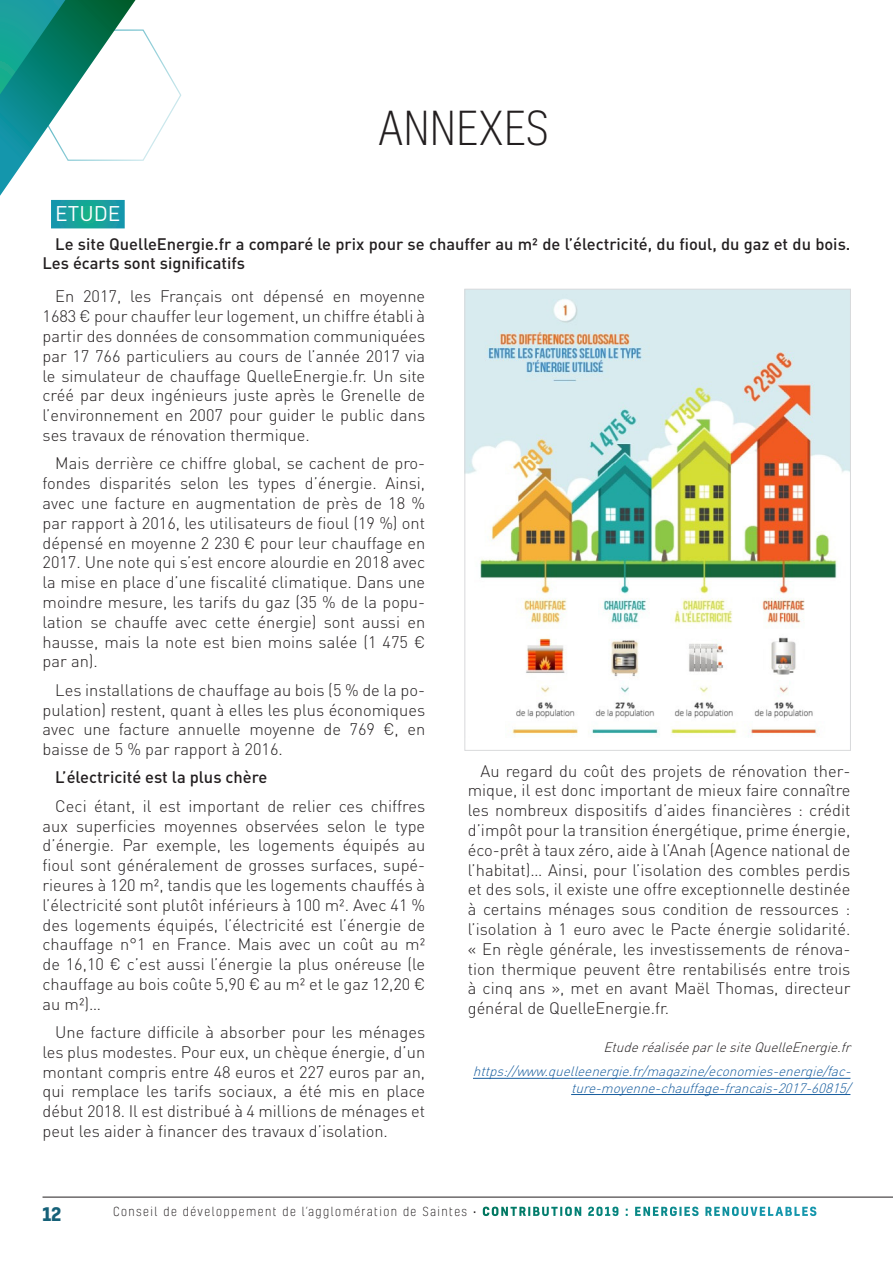
<style>
.page{position:relative;width:893px;height:1263px;background:#fff}
.page>*{position:absolute;margin:0;border:0;box-sizing:border-box;transform-origin:0 0}
.t1{font:300 45px "Kelson";color:#231f20}
.t2{font:21px "DIN";color:#fff}
.t3{font:700 18px "Kelson";color:#166178}
.t4{font:300 16.5px/19.8px "DIN";color:#231f20;text-align:justify}
.t5{font:500 16.5px/19.8px "DIN";color:#231f20}
.t6{font:italic 300 13.5px/16.2px "DIN";color:#175d9e;text-align:right}
.t7{font:italic 300 13.5px "DIN";color:#231f20}
.t8{font:300 12px "Kelson";letter-spacing:.12em;color:#231f20}
.s1{font-weight:700;color:#fff}
</style>
<div class="page">
<hr style="left:43px;top:1197px;width:850px;height:1px;background:#231f20">
<svg style="left:0;top:0;width:182px;height:196px"></svg>
<svg style="left:51px;top:200px;width:74px;height:28px;background:#18a09e"></svg>
<hr style="left:473px;top:1078px;width:377px;height:1px;background:#175d9e">
<hr style="left:571px;top:1094px;width:279px;height:1px;background:#175d9e">
<img style="left:467px;top:291px;width:382px;height:446px">
<h1 class="t1" style="left:378px;top:100px;width:172px">ANNEXES</h1>
<p class="t2" style="left:55px;top:200px;width:67px">ETUDE</p>
<p class="t5" style="left:43px;top:233px;width:809px;text-indent:13px">Le site QuelleEnergie.fr a comparé le prix pour se chauffer au m² de l’électricité, du fioul, du gaz et du bois.<br>Les écarts sont significatifs</p>
<p class="t4" style="left:43px;top:286px;width:384px;text-indent:13px">En 2017, les Français ont dépensé en moyenne 1683 € pour chauffer leur logement, un chiffre établi à partir des données de consommation communiquées par 17 766 particuliers au cours de l’année 2017 via le simulateur de chauffage QuelleEnergie.fr. Un site créé par deux ingénieurs juste après le Grenelle de l’environnement en 2007 pour guider le public dans ses travaux de rénovation thermique.</p>
<p class="t4" style="left:43px;top:453px;width:384px;text-indent:13px">Mais derrière ce chiffre global, se cachent de pro&shy;fondes disparités selon les types d’énergie. Ainsi, avec une facture en augmentation de près de 18 % par rapport à 2016, les utilisateurs de fioul (19 %) ont dépensé en moyenne 2 230 € pour leur chauffage en 2017. Une note qui s’est encore alourdie en 2018 avec la mise en place d’une fiscalité climatique. Dans une moindre mesure, les tarifs du gaz (35 % de la popu&shy;lation se chauffe avec cette énergie) sont aussi en hausse, mais la note est bien moins salée (1 475 € par an).</p>
<p class="t4" style="left:43px;top:680px;width:384px;text-indent:13px">Les installations de chauffage au bois (5 % de la po&shy;pulation) restent, quant à elles les plus économiques avec une facture annuelle moyenne de 769 €, en baisse de 5 % par rapport à 2016.</p>
<p class="t5" style="left:55px;top:767px;width:214px">L’électricité est la plus chère</p>
<p class="t4" style="left:43px;top:796px;width:384px;text-indent:13px">Ceci étant, il est important de relier ces chiffres aux superficies moyennes observées selon le type d’énergie. Par exemple, les logements équipés au fioul sont généralement de grosses surfaces, supé&shy;rieures à 120 m², tandis que les logements chauffés à l’électricité sont plutôt inférieurs à 100 m². Avec 41 % des logements équipés, l’électricité est l’énergie de chauffage n°1 en France. Mais avec un coût au m² de 16,10 € c’est aussi l’énergie la plus onéreuse (le chauffage au bois coûte 5,90 € au m² et le gaz 12,20 € au m²)…</p>
<p class="t4" style="left:43px;top:1022px;width:384px;text-indent:13px">Une facture difficile à absorber pour les ménages les plus modestes. Pour eux, un chèque énergie, d’un montant compris entre 48 euros et 227 euros par an, qui remplace les tarifs sociaux, a été mis en place début 2018. Il est distribué à 4 millions de ménages et peut les aider à financer des travaux d’isolation.</p>
<p class="t4" style="left:468px;top:761px;width:384px;text-indent:13px">Au regard du coût des projets de rénovation ther&shy;mique, il est donc important de mieux faire connaître les nombreux dispositifs d’aides financières : crédit d’impôt pour la transition énergétique, prime énergie, éco-prêt à taux zéro, aide à l’Anah (Agence national de l’habitat)… Ainsi, pour l’isolation des combles perdis et des sols, il existe une offre exceptionnelle destinée à certains ménages sous condition de ressources : l’isolation à 1 euro avec le Pacte énergie solidarité. « En règle générale, les investissements de rénova&shy;tion thermique peuvent être rentabilisés entre trois à cinq ans », met en avant Maël Thomas, directeur général de QuelleEnergie.fr.</p>
<p class="t7" style="left:603px;top:1038px;width:253px">EtuderéaliséeparlesiteQuelleEnergie.fr</p>
<p class="t6" style="left:473px;top:1063px;width:383px">https://www.quelleenergie.fr/magazine/economies-energie/fac&shy;ture-moyenne-chauffage-francais-2017-60815/</p>
<p class="t3" style="left:43px;top:1201px;width:20px">12</p>
<p class="t8" style="left:113px;top:1204px;width:705px">Conseil de développement de l’agglomération de Saintes • <span class="s1">CONTRIBUTION 2019 : ENERGIES RENOUVELABLES</span></p>
</div>
